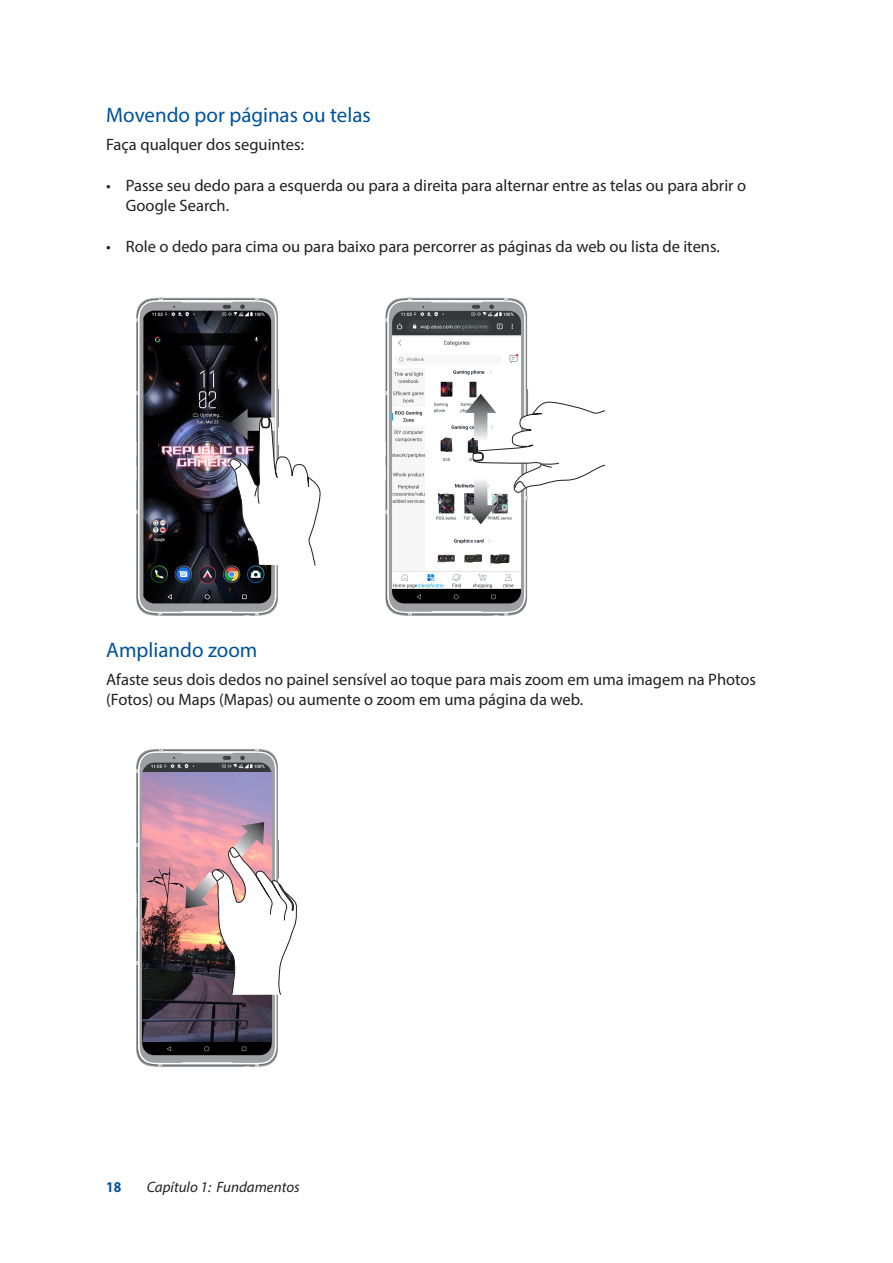
<style>
.page{position:relative;width:893px;height:1263px;background:#fff}
.page>*{position:absolute;margin:0;border:0;box-sizing:border-box;transform-origin:0 0}
.t1{font:21px "Myriad Pro";color:#01529a}
.t2{font:16.5px/19.8px "Myriad Pro";color:#231f20}
.t3{font:italic 15px "Myriad Pro";color:#231f20}
.t4{font:700 15px "Myriad Pro";color:#01529a;scale:.9 1}
</style>
<div class="page">
<svg style="left:136px;top:298px;width:185px;height:318px"></svg>
<svg style="left:385px;top:298px;width:220px;height:318px"></svg>
<svg style="left:136px;top:749px;width:161px;height:318px"></svg>
<p class="t1" style="left:106px;top:102px;width:266px">Movendo por páginas ou telas</p>
<p class="t2" style="left:106px;top:135px;width:199px">Faça qualquer dos seguintes:</p>
<p class="t2" style="left:126px;top:176px;width:622px;text-indent:-20px">• Passe seu dedo para a esquerda ou para a direita para alternar entre as telas ou para abrir o<br>Google Search.</p>
<p class="t2" style="left:106px;top:237px;width:615px">• Role o dedo para cima ou para baixo para percorrer as páginas da web ou lista de itens.</p>
<p class="t1" style="left:106px;top:637px;width:153px">Ampliando zoom</p>
<p class="t2" style="left:106px;top:669px;width:651px">Afaste seus dois dedos no painel sensível ao toque para mais zoom em uma imagem na Photos (Fotos) ou Maps (Mapas) ou aumente o zoom em uma página da web.</p>
<p class="t4" style="left:106px;top:1177px;width:18px">18</p>
<p class="t3" style="left:147px;top:1178px;width:155px">Capítulo 1: Fundamentos</p>
</div>
